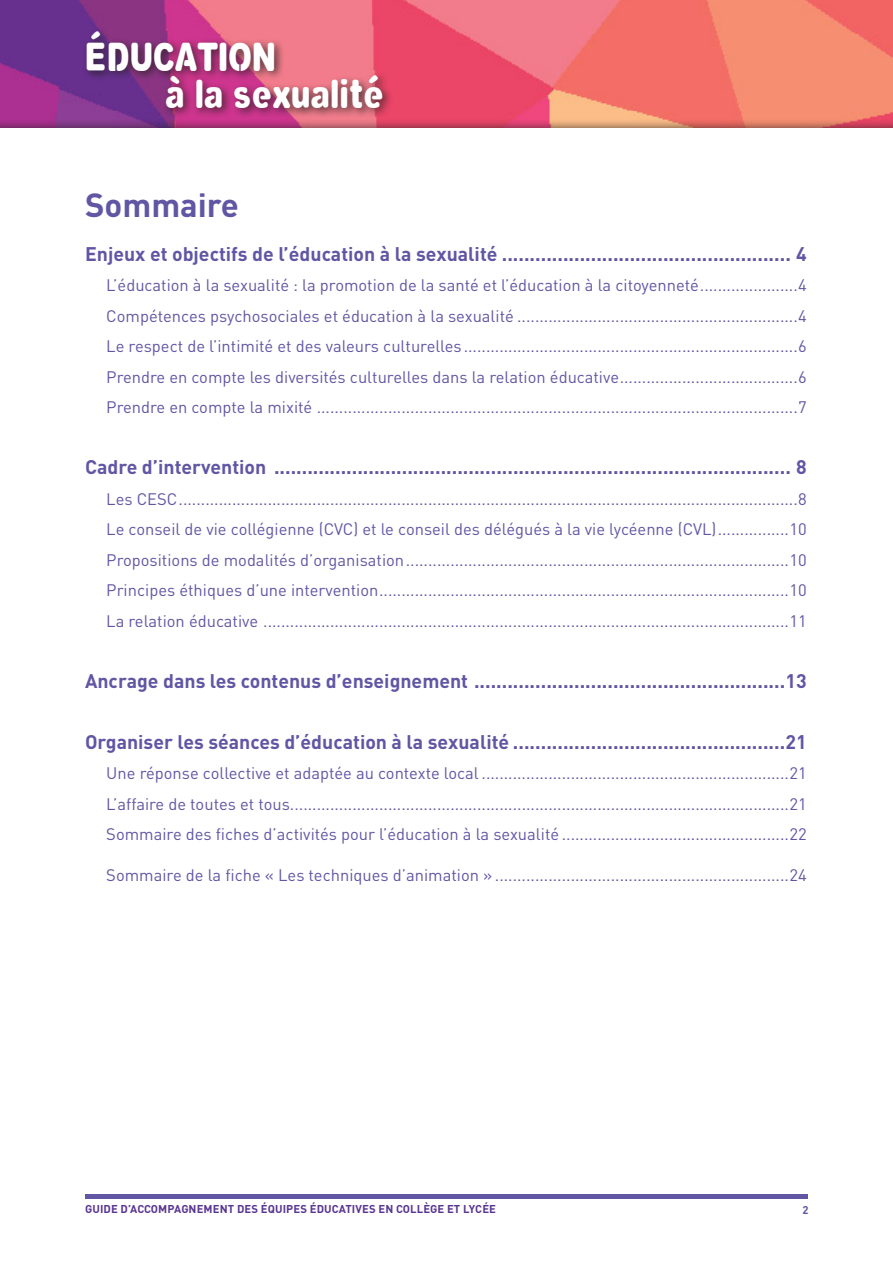
<style>
.page{position:relative;width:893px;height:1263px;background:#fff}
.page>*{position:absolute;margin:0;border:0;box-sizing:border-box;transform-origin:0 0}
.t1{font:700 39.3px/37.5px "Vinyl Cuts";color:#fff}
.T1{font:700 33px "DIN Pro";color:#6156a4}
.T1-2{font:700 19.5px "DIN Pro";color:#6156a4}
.T2{font:16.5px "DIN Pro";color:#6156a4}
.t2{font:700 11.25px "DIN Pro";letter-spacing:.01em;color:#593591}
.t3{font:700 11.25px "DIN Pro";color:#6156a4}
</style>
<div class="page">
<hr style="left:85px;top:1194px;width:723px;height:4px;background:#6156a4">
<div style="left:0;top:0;width:893px;height:128px;background:#231f20;opacity:.75"></div>
<div style="left:82px;top:26px;width:311px;height:93px;background:#231f20;opacity:.75"></div>
<h1 class="t1" style="left:165px;top:36px;width:221px;text-indent:-80px">ÉDUCATION<br>à la sexualité</h1>
<p class="T1" style="left:85px;top:183px;width:156px">Sommaire</p>
<p class="T1-2" style="left:85px;top:241px;width:723px">Enjeux et objectifs de l’éducation à la sexualité .................................................... 4</p>
<p class="T2" style="left:106px;top:275px;width:702px">L’éducation à la sexualité : la promotion de la santé et l’éducation à la citoyenneté......................4</p>
<p class="T2" style="left:106px;top:305px;width:702px">Compétences psychosociales et éducation à la sexualité ...............................................................4</p>
<p class="T2" style="left:106px;top:336px;width:702px">Le respect de l’intimité et des valeurs culturelles...........................................................................6</p>
<p class="T2" style="left:106px;top:366px;width:702px">Prendre en compte les diversités culturelles dans la relation éducative........................................6</p>
<p class="T2" style="left:106px;top:397px;width:702px">Prendre en compte la mixité ............................................................................................................7</p>
<p class="T1-2" style="left:85px;top:454px;width:723px">Cadre d’intervention ............................................................................................. 8</p>
<p class="T2" style="left:106px;top:488px;width:702px">Les CESC...........................................................................................................................................8</p>
<p class="T2" style="left:106px;top:519px;width:702px">Le conseil de vie collégienne (CVC) et le conseil des délégués à la vie lycéenne (CVL)................10</p>
<p class="T2" style="left:106px;top:549px;width:702px">Propositions de modalités d’organisation......................................................................................10</p>
<p class="T2" style="left:106px;top:580px;width:702px">Principes éthiques d’une intervention............................................................................................10</p>
<p class="T2" style="left:106px;top:610px;width:702px">La relation éducative ......................................................................................................................11</p>
<p class="T1-2" style="left:85px;top:668px;width:723px">Ancrage dans les contenus d’enseignement ........................................................13</p>
<p class="T1-2" style="left:85px;top:729px;width:723px">Organiser les séances d’éducation à la sexualité .................................................21</p>
<p class="T2" style="left:106px;top:763px;width:702px">Une réponse collective et adaptée au contexte local .....................................................................21</p>
<p class="T2" style="left:106px;top:793px;width:702px">L’affaire de toutes et tous................................................................................................................21</p>
<p class="T2" style="left:106px;top:824px;width:702px">Sommaire des fiches d’activités pour l’éducation à la sexualité ...................................................22</p>
<p class="T2" style="left:106px;top:865px;width:702px">Sommaire de la fiche « Les techniques d’animation » ..................................................................24</p>
<p class="t2" style="left:85px;top:1201px;width:412px">GUIDE D’ACCOMPAGNEMENT DES ÉQUIPES ÉDUCATIVES EN COLLÈGE ET LYCÉE</p>
<p class="t3" style="left:802px;top:1202px;width:8px">2</p>
</div>
